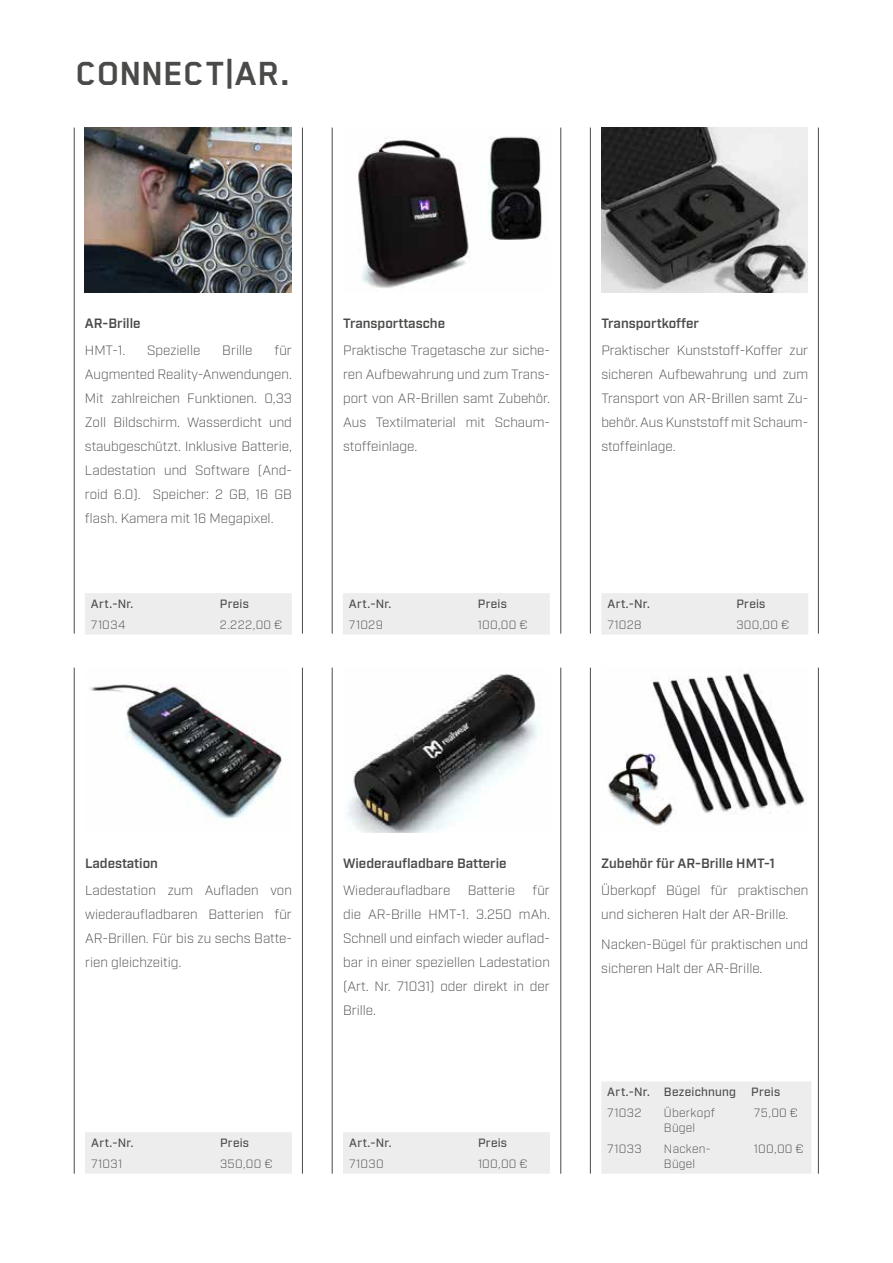
<style>
.page{position:relative;width:893px;height:1263px;background:#fff}
.page>*{position:absolute;margin:0;border:0;box-sizing:border-box;transform-origin:0 0}
.t1{font:700 39px "Blender Pro";letter-spacing:-.005em;color:#4a4a49}
.t2{font:300 13.5px/24px "Industry";color:#4a4a49;text-align:justify}
.t3{font:600 13.5px "Industry";color:#4a4a49}
.t4{font:300 12px/15px "Industry";letter-spacing:.02em;color:#4a4a49}
.t5{font:500 12px "Industry";letter-spacing:.025em;color:#4a4a49}
</style>
<div class="page">
<img style="left:601px;top:128px;width:207px;height:164px">
<img style="left:90px;top:684px;width:192px;height:135px">
<img style="left:608px;top:673px;width:198px;height:153px">
<img style="left:347px;top:674px;width:192px;height:158px">
<img style="left:358px;top:136px;width:184px;height:152px">
<img style="left:85px;top:128px;width:207px;height:164px">
<hr style="left:590px;top:128px;width:1px;height:506px;background:#4a4a49">
<hr style="left:332px;top:128px;width:1px;height:506px;background:#4a4a49">
<hr style="left:74px;top:128px;width:1px;height:506px;background:#4a4a49">
<hr style="left:302px;top:128px;width:1px;height:506px;background:#4a4a49">
<hr style="left:560px;top:128px;width:1px;height:506px;background:#4a4a49">
<hr style="left:818px;top:128px;width:1px;height:506px;background:#4a4a49">
<hr style="left:590px;top:668px;width:1px;height:506px;background:#4a4a49">
<hr style="left:332px;top:668px;width:1px;height:506px;background:#4a4a49">
<hr style="left:74px;top:668px;width:1px;height:506px;background:#4a4a49">
<hr style="left:302px;top:668px;width:1px;height:506px;background:#4a4a49">
<hr style="left:560px;top:668px;width:1px;height:506px;background:#4a4a49">
<hr style="left:818px;top:668px;width:1px;height:506px;background:#4a4a49">
<div style="left:601px;top:593px;width:207px;height:42px;background:#ededed"></div>
<div style="left:607px;top:599px;width:117px;height:11px;background:#ededed"></div>
<div style="left:736px;top:599px;width:66px;height:11px;background:#ededed"></div>
<div style="left:607px;top:620px;width:117px;height:11px;background:#ededed"></div>
<div style="left:736px;top:620px;width:66px;height:11px;background:#ededed"></div>
<div style="left:343px;top:593px;width:207px;height:42px;background:#ededed"></div>
<div style="left:349px;top:599px;width:117px;height:11px;background:#ededed"></div>
<div style="left:478px;top:599px;width:66px;height:11px;background:#ededed"></div>
<div style="left:349px;top:620px;width:117px;height:11px;background:#ededed"></div>
<div style="left:478px;top:620px;width:66px;height:11px;background:#ededed"></div>
<div style="left:343px;top:1132px;width:207px;height:42px;background:#ededed"></div>
<div style="left:349px;top:1138px;width:117px;height:11px;background:#ededed"></div>
<div style="left:478px;top:1138px;width:66px;height:11px;background:#ededed"></div>
<div style="left:349px;top:1159px;width:117px;height:10px;background:#ededed"></div>
<div style="left:478px;top:1159px;width:66px;height:10px;background:#ededed"></div>
<div style="left:85px;top:593px;width:207px;height:42px;background:#ededed"></div>
<div style="left:91px;top:599px;width:117px;height:11px;background:#ededed"></div>
<div style="left:220px;top:599px;width:66px;height:11px;background:#ededed"></div>
<div style="left:91px;top:620px;width:117px;height:11px;background:#ededed"></div>
<div style="left:220px;top:620px;width:66px;height:11px;background:#ededed"></div>
<div style="left:85px;top:1132px;width:207px;height:42px;background:#ededed"></div>
<div style="left:91px;top:1138px;width:117px;height:11px;background:#ededed"></div>
<div style="left:220px;top:1138px;width:66px;height:11px;background:#ededed"></div>
<div style="left:91px;top:1159px;width:117px;height:10px;background:#ededed"></div>
<div style="left:220px;top:1159px;width:66px;height:10px;background:#ededed"></div>
<div style="left:601px;top:1081px;width:210px;height:93px;background:#ededed"></div>
<div style="left:607px;top:1087px;width:45px;height:11px;background:#ededed"></div>
<div style="left:664px;top:1087px;width:75px;height:11px;background:#ededed"></div>
<div style="left:751px;top:1087px;width:54px;height:11px;background:#ededed"></div>
<div style="left:607px;top:1108px;width:45px;height:11px;background:#ededed"></div>
<div style="left:664px;top:1108px;width:75px;height:26px;background:#ededed"></div>
<div style="left:751px;top:1108px;width:54px;height:11px;background:#ededed"></div>
<div style="left:607px;top:1144px;width:45px;height:10px;background:#ededed"></div>
<div style="left:664px;top:1144px;width:75px;height:25px;background:#ededed"></div>
<div style="left:751px;top:1144px;width:54px;height:10px;background:#ededed"></div>
<h1 class="t1" style="left:76px;top:52px;width:217px">CONNECT|AR.</h1>
<p class="t3" style="left:85px;top:315px;width:57px">AR-Brille</p>
<p class="t2" style="left:85px;top:338px;width:42px">HMT-1.</p>
<p class="t2" style="left:147px;top:338px;width:55px">Spezielle</p>
<p class="t2" style="left:222px;top:338px;width:32px">Brille</p>
<p class="t2" style="left:85px;top:338px;width:208px;text-indent:189px">für Augmented Reality-Anwendungen.<br>Mit zahlreichen Funktionen. 0,33<br>Zoll Bildschirm. Wasserdicht und staubgeschützt. Inklusive Batterie, Ladestation und Software (And&shy;roid 6.0). Speicher: 2 GB, 16 GB flash. Kamera mit 16 Megapixel.</p>
<p class="t5" style="left:91px;top:597px;width:44px">Art.-Nr.</p>
<p class="t5" style="left:220px;top:597px;width:31px">Preis</p>
<p class="t4" style="left:91px;top:617px;width:36px">71034</p>
<p class="t4" style="left:220px;top:617px;width:64px">2.222,00 €</p>
<p class="t3" style="left:343px;top:315px;width:103px">Transporttasche</p>
<p class="t2" style="left:343px;top:338px;width:208px">Praktische Tragetasche zur siche&shy;ren Aufbewahrung und zum Trans&shy;port von AR-Brillen samt Zubehör.<br>Aus Textilmaterial mit Schaum&shy;stoffeinlage.</p>
<p class="t5" style="left:349px;top:597px;width:44px">Art.-Nr.</p>
<p class="t5" style="left:478px;top:597px;width:31px">Preis</p>
<p class="t4" style="left:349px;top:617px;width:36px">71029</p>
<p class="t4" style="left:478px;top:617px;width:51px">100,00 €</p>
<p class="t3" style="left:601px;top:315px;width:99px">Transportkoffer</p>
<p class="t2" style="left:601px;top:338px;width:208px">Praktischer Kunststoff-Koffer zur sicheren Aufbewahrung und zum Transport von AR-Brillen samt Zu&shy;behör. Aus Kunststoff mit Schaum&shy;stoffeinlage.</p>
<p class="t5" style="left:607px;top:597px;width:44px">Art.-Nr.</p>
<p class="t5" style="left:736px;top:597px;width:31px">Preis</p>
<p class="t4" style="left:607px;top:617px;width:36px">71028</p>
<p class="t4" style="left:736px;top:617px;width:54px">300,00 €</p>
<p class="t3" style="left:85px;top:855px;width:75px">Ladestation</p>
<p class="t2" style="left:85px;top:878px;width:208px">Ladestation zum Aufladen von wiederaufladbaren Batterien für AR-Brillen. Für bis zu sechs Batte&shy;rien gleichzeitig.</p>
<p class="t5" style="left:91px;top:1136px;width:44px">Art.-Nr.</p>
<p class="t5" style="left:220px;top:1136px;width:31px">Preis</p>
<p class="t4" style="left:91px;top:1156px;width:33px">71031</p>
<p class="t4" style="left:220px;top:1156px;width:54px">350,00 €</p>
<p class="t3" style="left:343px;top:855px;width:165px">Wiederaufladbare Batterie</p>
<p class="t2" style="left:343px;top:878px;width:109px">Wiederaufladbare</p>
<p class="t2" style="left:468px;top:878px;width:49px">Batterie</p>
<p class="t2" style="left:343px;top:878px;width:208px;text-indent:189px">für die AR-Brille HMT-1. 3.250 mAh.<br>Schnell und einfach wieder auflad&shy;bar in einer speziellen Ladestation (Art. Nr. 71031) oder direkt in der Brille.</p>
<p class="t5" style="left:349px;top:1136px;width:44px">Art.-Nr.</p>
<p class="t5" style="left:478px;top:1136px;width:31px">Preis</p>
<p class="t4" style="left:349px;top:1156px;width:36px">71030</p>
<p class="t4" style="left:478px;top:1156px;width:51px">100,00 €</p>
<p class="t3" style="left:601px;top:855px;width:175px">Zubehör für AR-Brille HMT-1</p>
<p class="t2" style="left:601px;top:878px;width:208px">Überkopf Bügel für praktischen und sicheren Halt der AR-Brille.</p>
<p class="t2" style="left:601px;top:932px;width:208px">Nacken-Bügel für praktischen und sicheren Halt der AR-Brille.</p>
<p class="t5" style="left:607px;top:1085px;width:130px">Art.-Nr. Bezeichnung</p>
<p class="t5" style="left:751px;top:1085px;width:31px">Preis</p>
<p class="t4" style="left:607px;top:1105px;width:36px">71032</p>
<p class="t4" style="left:664px;top:1105px;width:53px">Überkopf<br>Bügel</p>
<p class="t4" style="left:754px;top:1105px;width:45px">75,00 €</p>
<p class="t4" style="left:607px;top:1141px;width:36px">71033</p>
<p class="t4" style="left:664px;top:1141px;width:48px">Nacken-<br>Bügel</p>
<p class="t4" style="left:754px;top:1141px;width:51px">100,00 €</p>
</div>
